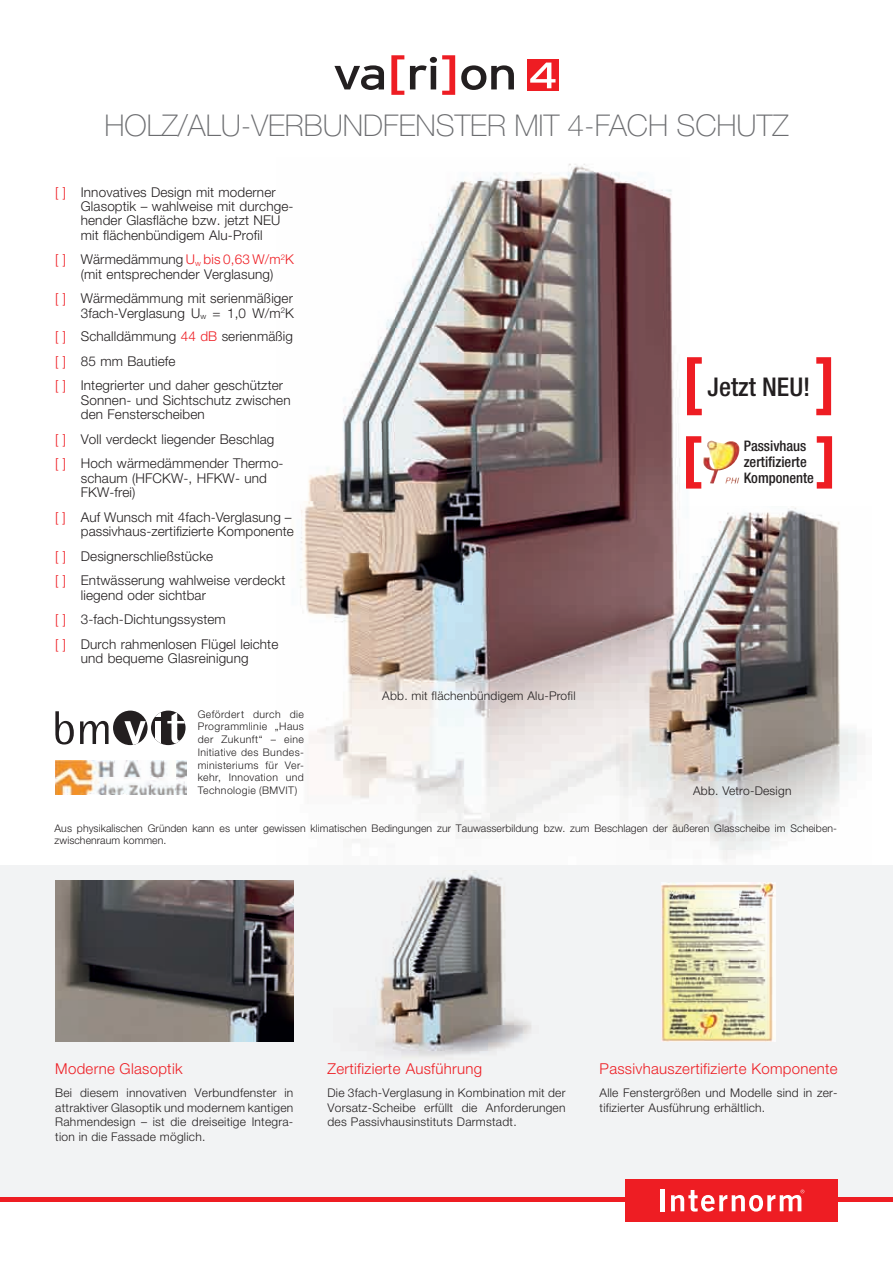
<style>
.page{position:relative;width:893px;height:1263px;background:#fff}
.page>*{position:absolute;margin:0;border:0;box-sizing:border-box;transform-origin:0 0}
.t1{font:700 condensed 64.65px "Interstate";color:#ee1d23}
.t2{font:700 condensed 64.65px "Helvetica Neue LT Pro";color:#ee1d23}
.t3{font:100 30px "Helvetica Neue LT Pro";color:#6c6d70}
.t4{font:500 condensed 25.8px "Helvetica Neue LT Pro";color:#231f20}
.t5{font:300 15px "Helvetica Neue LT Pro";letter-spacing:.02em;color:#ee1d23}
.t6{font:500 condensed 14.55px/16.2px "Helvetica Neue LT Pro";color:#231f20}
.t7{font:300 13.5px/14.2px "Helvetica Neue LT Pro";letter-spacing:.01em;color:#231f20}
.t8{font:300 12px/14.7px "Helvetica Neue LT Pro";letter-spacing:.02em;color:#231f20;text-align:justify}
.t9{font:300 10.5px/12.8px "Helvetica Neue LT Pro";letter-spacing:.005em;color:#231f20}
.s1{color:#ee1d23}
</style>
<div class="page">
<img style="left:300px;top:163px;width:380px;height:678px">
<img style="left:617px;top:506px;width:248px;height:356px">
<div style="left:0;top:865px;width:893px;height:334px;background:#f2f3f4"></div>
<hr style="left:0;top:1197px;width:893px;height:4px;background:#ee1d23">
<div style="left:625px;top:1179px;width:213px;height:42px;background:#ee1d23"></div>
<hr style="left:661px;top:1189px;width:4px;height:22px;background:#fff">
<svg style="left:671px;top:1189px;width:133px;height:22px"></svg>
<img style="left:662px;top:882px;width:113px;height:159px">
<img style="left:372px;top:872px;width:159px;height:185px">
<svg style="left:334px;top:65px;width:50px;height:25px"></svg>
<svg style="left:391px;top:55px;width:13px;height:40px"></svg>
<svg style="left:410px;top:55px;width:45px;height:40px"></svg>
<svg style="left:461px;top:65px;width:53px;height:25px"></svg>
<div style="left:527px;top:60px;width:31px;height:31px;background:#ee1d23"></div>
<svg style="left:530px;top:63px;width:25px;height:25px"></svg>
<div style="left:113px;top:711px;width:35px;height:34px;background:#231f20;border-radius:50%"></div>
<svg style="left:124px;top:721px;width:22px;height:24px"></svg>
<div style="left:151px;top:711px;width:35px;height:34px;background:#231f20;border-radius:50%"></div>
<svg style="left:156px;top:712px;width:5px;height:4px"></svg>
<div style="left:155px;top:721px;width:6px;height:22px;background:#fff"></div>
<svg style="left:167px;top:712px;width:19px;height:32px"></svg>
<svg style="left:55px;top:711px;width:19px;height:33px"></svg>
<svg style="left:80px;top:721px;width:29px;height:23px"></svg>
<img style="left:55px;top:761px;width:131px;height:34px">
<img style="left:703px;top:440px;width:37px;height:44px">
<img style="left:55px;top:880px;width:238px;height:162px">
<h2 class="t3" style="left:104px;top:108px;width:297px">HOLZ/ALU -VERBUN DFENSTER</h2>
<h2 class="t3" style="left:514px;top:108px;width:221px">MIT 4-FACH SCHUTZ</h2>
<p class="t7" style="left:81px;top:185px;width:214px;text-indent:-26px"><span class="s1">[ ]</span> Innovatives Design mit moderner Glasoptik – wahlweise mit durchge&shy;hender Glasfläche bzw. jetzt NEU mit flächenbündigem Alu-Profil</p>
<p class="t7" style="left:55px;top:252px;width:240px;text-align:center"><span class="s1">[ ]</span> Wärmedämmung <span class="s1">U</span><sub>w</sub> <span class="s1">bis 0,63 W/m</span><sup>2</sup><span class="s1">K </span>(mit entsprechender Verglasung)</p>
<p class="t7" style="left:55px;top:291px;width:240px;text-align:right"><span class="s1">[ ]</span> Wärmedämmung mit serienmäßiger<br>3fach-Verglasung U<sub>w</sub> = 1,0 W/m<sup>2</sup>K</p>
<p class="t7" style="left:55px;top:323px;width:239px;line-height:24.8px"><span class="s1">[ ]</span> Schalldämmung <span class="s1">44 dB</span> serienmäßig <span class="s1">[ ]</span> 85 mm Bautiefe<br><span class="s1">[ ]</span> Integrierter und daher geschützter</p>
<p class="t7" style="left:81px;top:392px;width:211px">Sonnen- und Sichtschutz zwischen den Fensterscheiben</p>
<p class="t7" style="left:55px;top:426px;width:230px;line-height:24.8px"><span class="s1">[ ]</span> Voll verdeckt liegender Beschlag<br><span class="s1">[ ]</span> Hoch wärmedämmender Thermo-</p>
<p class="t7" style="left:81px;top:470px;width:188px">schaum (HFCKW-, HFKW- und<br>FKW-frei)</p>
<p class="t7" style="left:55px;top:509px;width:240px;text-align:right"><span class="s1">[ ]</span> Auf Wunsch mit 4fach-Verglasung – passivhaus-zertifizierte Komponente</p>
<p class="t7" style="left:55px;top:543px;width:232px;line-height:24.8px"><span class="s1">[ ]</span> Designerschließstücke<br><span class="s1">[ ]</span> Entwässerung wahlweise verdeckt</p>
<p class="t7" style="left:55px;top:582px;width:225px;line-height:24.8px;text-indent:26px">liegend oder sichtbar<br><span class="s1">[ ]</span> 3-fach-Dichtungssystem<br><span class="s1">[ ]</span> Durch rahmenlosen Flügel leichte</p>
<p class="t7" style="left:81px;top:651px;width:169px">und bequeme Glasreinigung</p>
<p class="t9" style="left:198px;top:707px;width:108px;text-align:justify">Gefördert durch die Programmlinie „Haus der Zukunft“ – eine Initiative des Bundes&shy;ministeriums für Ver&shy;kehr, Innovation und Technologie (BMVIT)</p>
<p class="t8" style="left:382px;top:688px;width:195px">Abb. mit flächenbündigem Alu-Profil</p>
<h1 class="t2" style="left:682px;top:342px;width:22px">[</h1>
<h1 class="t2" style="left:816px;top:342px;width:22px">]</h1>
<h3 class="t4" style="left:708px;top:372px;width:104px">Jetzt NEU!</h3>
<h1 class="t1" style="left:681px;top:423px;width:25px">[</h1>
<h1 class="t1" style="left:813px;top:423px;width:25px">]</h1>
<p class="t6" style="left:744px;top:437px;width:72px">Passivhaus zertifizierte<br>Komponente</p>
<p class="t8" style="left:693px;top:783px;width:100px">Abb. Vetro-Design</p>
<p class="t9" style="left:55px;top:822px;width:784px;line-height:12px">Aus physikalischen Gründen kann es unter gewissen klimatischen Bedingungen zur Tauwasserbildung bzw. zum Beschlagen der äußeren Glasscheibe im Scheiben&shy;zwischenraum kommen.</p>
<p class="t5" style="left:55px;top:1059px;width:129px">Moderne Glasoptik</p>
<p class="t8" style="left:55px;top:1085px;width:240px">Bei diesem innovativen Verbundfenster in attraktiver Glasoptik und modernem kantigen Rahmendesign – ist die dreiseitige Integra&shy;tion in die Fassade möglich.</p>
<p class="t5" style="left:327px;top:1059px;width:156px">Zertifizierte Ausführung</p>
<p class="t8" style="left:327px;top:1085px;width:240px">Die 3fach-Verglasung in Kombination mit der Vorsatz-Scheibe erfüllt die Anforderungen des Passivhausinstituts Darmstadt.</p>
<p class="t5" style="left:600px;top:1059px;width:240px">Passivhauszertifizierte Komponente</p>
<p class="t8" style="left:600px;top:1085px;width:240px">Alle Fenstergrößen und Modelle sind in zer&shy;tifizierter Ausführung erhältlich.</p>
</div>
